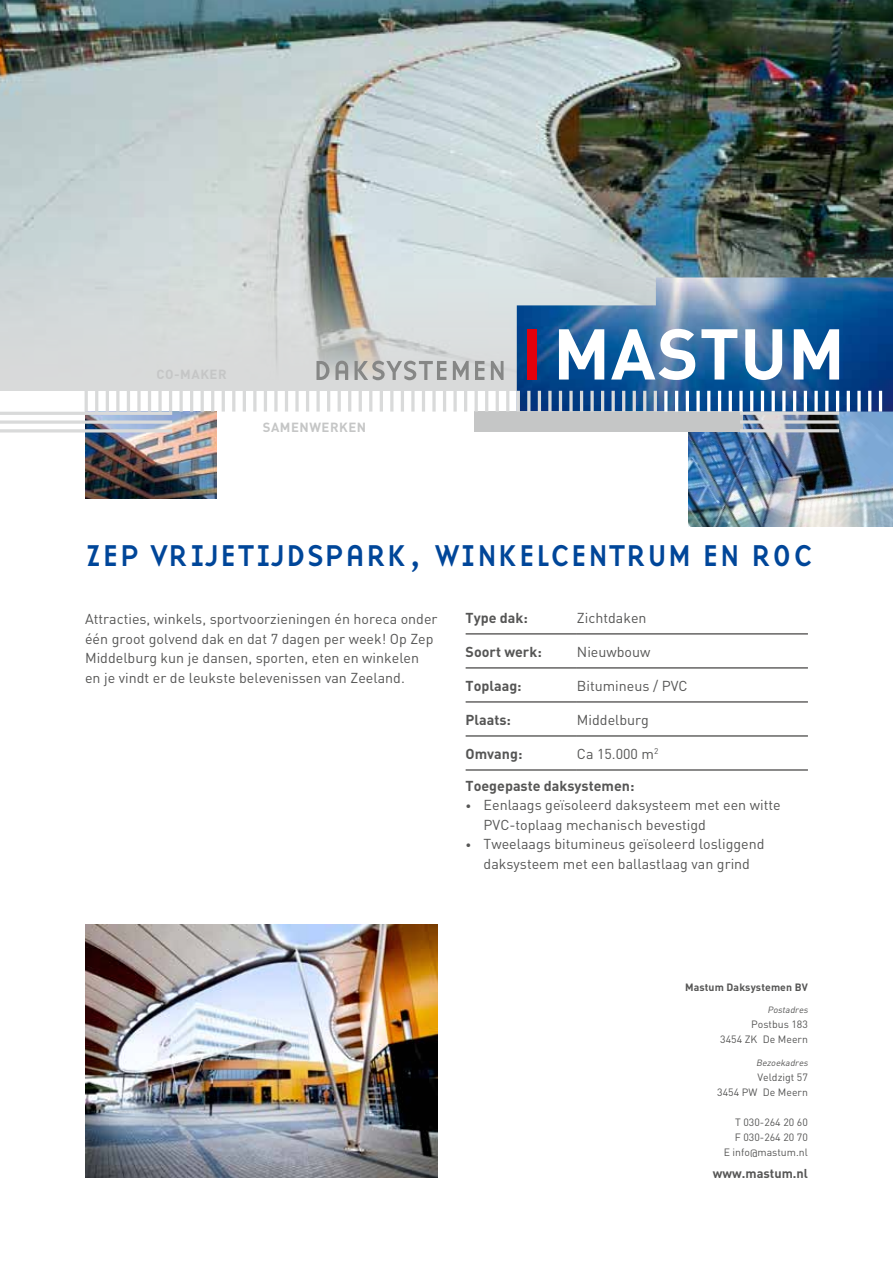
<style>
.page{position:relative;width:893px;height:1263px;background:#fff}
.page>*{position:absolute;margin:0;border:0;box-sizing:border-box;transform-origin:0 0}
.t1{font:31.2px "Base Nine";color:#004699}
.t2{font:14.25px/19.5px "DIN";color:#565655}
.t3{font:700 14.25px "DIN";color:#565655}
.t4{font:700 13.05px "DIN";letter-spacing:.04em;color:#c5c6c6}
.t5{font:700 12.75px "DIN";color:#565655}
.t6{font:10.5px/15px "DIN";color:#565655;text-align:right}
.t7{font:700 10.5px "DIN";letter-spacing:.01em;color:#565655}
.t8{font:italic 9px "DIN";color:#565655}
.s1{font-size:11.25px}
</style>
<div class="page">
<hr style="left:466px;top:633px;width:111px;height:1px;background:#181716">
<hr style="left:577px;top:633px;width:231px;height:1px;background:#181716">
<hr style="left:466px;top:667px;width:111px;height:1px;background:#181716">
<hr style="left:577px;top:667px;width:231px;height:1px;background:#181716">
<hr style="left:466px;top:701px;width:111px;height:1px;background:#181716">
<hr style="left:577px;top:701px;width:231px;height:1px;background:#181716">
<hr style="left:466px;top:736px;width:111px;height:1px;background:#181716">
<hr style="left:577px;top:736px;width:231px;height:1px;background:#181716">
<hr style="left:466px;top:770px;width:111px;height:1px;background:#181716">
<hr style="left:577px;top:770px;width:231px;height:1px;background:#181716">
<img style="left:85px;top:925px;width:353px;height:253px">
<img style="left:0;top:0;width:893px;height:390px">
<img style="left:86px;top:412px;width:130px;height:87px">
<img style="left:689px;top:412px;width:204px;height:114px">
<img style="left:517px;top:277px;width:376px;height:135px">
<svg style="left:559px;top:329px;width:281px;height:55px"></svg>
<div style="left:475px;top:412px;width:267px;height:20px;background:#c5c6c6"></div>
<div style="left:527px;top:329px;width:10px;height:51px;background:#e3000b"></div>
<svg style="left:316px;top:361px;width:187px;height:19px;background:#b5b6b5"></svg>
<hr style="left:879px;top:391px;width:3px;height:21px;background:#fff">
<hr style="left:868px;top:391px;width:3px;height:21px;background:#fff">
<svg style="left:857px;top:391px;width:4px;height:21px"></svg>
<hr style="left:847px;top:391px;width:3px;height:21px;background:#fff">
<hr style="left:836px;top:391px;width:3px;height:21px;background:#fff">
<hr style="left:825px;top:391px;width:3px;height:21px;background:#fff">
<svg style="left:814px;top:391px;width:4px;height:21px"></svg>
<hr style="left:804px;top:391px;width:3px;height:21px;background:#fff">
<hr style="left:793px;top:391px;width:3px;height:21px;background:#fff">
<svg style="left:782px;top:391px;width:4px;height:21px"></svg>
<hr style="left:772px;top:391px;width:3px;height:21px;background:#fff">
<hr style="left:761px;top:391px;width:3px;height:21px;background:#fff">
<hr style="left:750px;top:391px;width:3px;height:21px;background:#fff">
<svg style="left:739px;top:391px;width:4px;height:21px"></svg>
<hr style="left:729px;top:391px;width:3px;height:21px;background:#fff">
<hr style="left:718px;top:391px;width:3px;height:21px;background:#fff">
<hr style="left:707px;top:391px;width:3px;height:21px;background:#fff">
<svg style="left:696px;top:391px;width:4px;height:21px"></svg>
<hr style="left:686px;top:391px;width:3px;height:21px;background:#fff">
<hr style="left:675px;top:391px;width:3px;height:21px;background:#fff">
<hr style="left:664px;top:391px;width:3px;height:21px;background:#fff">
<hr style="left:654px;top:391px;width:3px;height:21px;background:#d9dada">
<hr style="left:643px;top:391px;width:3px;height:21px;background:#d9dada">
<hr style="left:633px;top:391px;width:3px;height:21px;background:#d9dada">
<hr style="left:622px;top:391px;width:3px;height:21px;background:#d9dada">
<svg style="left:611px;top:391px;width:4px;height:21px"></svg>
<hr style="left:601px;top:391px;width:3px;height:21px;background:#d9dada">
<svg style="left:590px;top:391px;width:4px;height:21px"></svg>
<hr style="left:580px;top:391px;width:3px;height:21px;background:#d9dada">
<svg style="left:569px;top:391px;width:4px;height:21px"></svg>
<hr style="left:559px;top:391px;width:3px;height:21px;background:#d9dada">
<svg style="left:548px;top:391px;width:4px;height:21px"></svg>
<hr style="left:538px;top:391px;width:3px;height:21px;background:#d9dada">
<hr style="left:527px;top:391px;width:3px;height:21px;background:#d9dada">
<hr style="left:517px;top:391px;width:3px;height:21px;background:#d9dada">
<hr style="left:506px;top:391px;width:3px;height:21px;background:#d9dada">
<hr style="left:496px;top:391px;width:3px;height:21px;background:#d9dada">
<hr style="left:485px;top:391px;width:3px;height:21px;background:#d9dada">
<hr style="left:475px;top:391px;width:3px;height:21px;background:#d9dada">
<hr style="left:464px;top:391px;width:3px;height:21px;background:#d9dada">
<hr style="left:453px;top:391px;width:4px;height:21px;background:#e2e3e3">
<hr style="left:443px;top:391px;width:3px;height:21px;background:#d9dada">
<hr style="left:432px;top:391px;width:4px;height:21px;background:#e5e6e6">
<hr style="left:422px;top:391px;width:3px;height:21px;background:#d9dada">
<hr style="left:411px;top:391px;width:4px;height:21px;background:#e5e6e6">
<hr style="left:401px;top:391px;width:3px;height:21px;background:#d9dada">
<hr style="left:390px;top:391px;width:3px;height:21px;background:#d9dada">
<hr style="left:380px;top:391px;width:3px;height:21px;background:#d9dada">
<hr style="left:369px;top:391px;width:3px;height:21px;background:#d9dada">
<hr style="left:359px;top:391px;width:3px;height:21px;background:#d9dada">
<hr style="left:348px;top:391px;width:3px;height:21px;background:#d9dada">
<hr style="left:338px;top:391px;width:3px;height:21px;background:#d9dada">
<hr style="left:327px;top:391px;width:3px;height:21px;background:#d9dada">
<hr style="left:316px;top:391px;width:4px;height:21px;background:#e2e3e3">
<hr style="left:306px;top:391px;width:3px;height:21px;background:#d9dada">
<hr style="left:295px;top:391px;width:4px;height:21px;background:#e5e6e6">
<hr style="left:285px;top:391px;width:3px;height:21px;background:#d9dada">
<hr style="left:274px;top:391px;width:4px;height:21px;background:#e5e6e6">
<hr style="left:264px;top:391px;width:3px;height:21px;background:#d9dada">
<hr style="left:253px;top:391px;width:3px;height:21px;background:#d9dada">
<hr style="left:243px;top:391px;width:3px;height:21px;background:#d9dada">
<hr style="left:232px;top:391px;width:3px;height:21px;background:#d9dada">
<hr style="left:222px;top:391px;width:3px;height:21px;background:#d9dada">
<hr style="left:211px;top:391px;width:3px;height:21px;background:#d9dada">
<hr style="left:201px;top:391px;width:3px;height:21px;background:#d9dada">
<hr style="left:190px;top:391px;width:3px;height:21px;background:#d9dada">
<svg style="left:179px;top:391px;width:4px;height:21px"></svg>
<hr style="left:169px;top:391px;width:3px;height:21px;background:#d9dada">
<svg style="left:158px;top:391px;width:4px;height:21px"></svg>
<hr style="left:148px;top:391px;width:3px;height:21px;background:#d9dada">
<svg style="left:137px;top:391px;width:4px;height:21px"></svg>
<hr style="left:127px;top:391px;width:3px;height:21px;background:#d9dada">
<svg style="left:116px;top:391px;width:4px;height:21px"></svg>
<hr style="left:106px;top:391px;width:3px;height:21px;background:#d9dada">
<hr style="left:740px;top:412px;width:99px;height:3px;background:#d9dada">
<svg style="left:740px;top:420px;width:99px;height:4px"></svg>
<hr style="left:740px;top:429px;width:99px;height:3px;background:#d9dada">
<hr style="left:0;top:412px;width:172px;height:3px;background:#d9dada">
<svg style="left:0;top:420px;width:172px;height:4px"></svg>
<hr style="left:0;top:429px;width:172px;height:3px;background:#d9dada">
<hr style="left:95px;top:391px;width:3px;height:21px;background:#d9dada">
<hr style="left:85px;top:391px;width:3px;height:21px;background:#d9dada">
<p class="t4" style="left:263px;top:419px;width:105px">Samenwerken</p>
<h1 class="t1" style="left:85px;top:532px;width:725px">ZEP VRIJETIJDSPARK, WINKELCENTRUM EN ROC</h1>
<p class="t2" style="left:85px;top:609px;width:354px">Attracties, winkels, sportvoorzieningen én horeca onder één groot golvend dak en dat 7 dagen per week! Op Zep Middelburg kun je dansen, sporten, eten en winkelen en je vindt er de leukste belevenissen van Zeeland.</p>
<p class="t3" style="left:466px;top:608px;width:64px">Type dak:</p>
<p class="t2" style="left:577px;top:607px;width:71px">Zichtdaken</p>
<p class="t3" style="left:466px;top:642px;width:78px">Soort werk:</p>
<p class="t2" style="left:577px;top:641px;width:75px">Nieuwbouw</p>
<p class="t3" style="left:466px;top:676px;width:58px">Toplaag:</p>
<p class="t2" style="left:577px;top:675px;width:112px">Bitumineus / PVC</p>
<p class="t3" style="left:466px;top:710px;width:47px">Plaats:</p>
<p class="t2" style="left:577px;top:710px;width:74px">Middelburg</p>
<p class="t3" style="left:466px;top:744px;width:58px">Omvang:</p>
<p class="t2" style="left:577px;top:744px;width:83px">Ca 15.000 m<sup>2</sup></p>
<p class="t3" style="left:466px;top:776px;width:170px">Toegepaste daksystemen:</p>
<p class="t2" style="left:484px;top:795px;width:299px;text-indent:-18px"><span class="s1">•</span> Eenlaags geïsoleerd daksysteem met een witte<br>PVC-toplaag mechanisch bevestigd</p>
<p class="t2" style="left:466px;top:834px;width:300px;text-align:center"><span class="s1">•</span> Tweelaags bitumineus geïsoleerd losliggend daksysteem met een ballastlaag van grind</p>
<p class="t7" style="left:685px;top:980px;width:124px">Mastum Daksystemen BV</p>
<p class="t8" style="left:767px;top:1004px;width:44px">Postadres</p>
<p class="t6" style="left:720px;top:1017px;width:89px">Postbus 183<br>3454 ZK De Meern</p>
<p class="t8" style="left:756px;top:1057px;width:55px">Bezoekadres</p>
<p class="t6" style="left:717px;top:1069px;width:92px">Veldzigt 57<br>3454 PW De Meern</p>
<p class="t6" style="left:724px;top:1114px;width:86px">T 030-264 20 60<br>F 030-264 20 70<br>E info@mastum.nl</p>
<p class="t5" style="left:713px;top:1165px;width:97px">www.mastum.nl</p>
</div>
